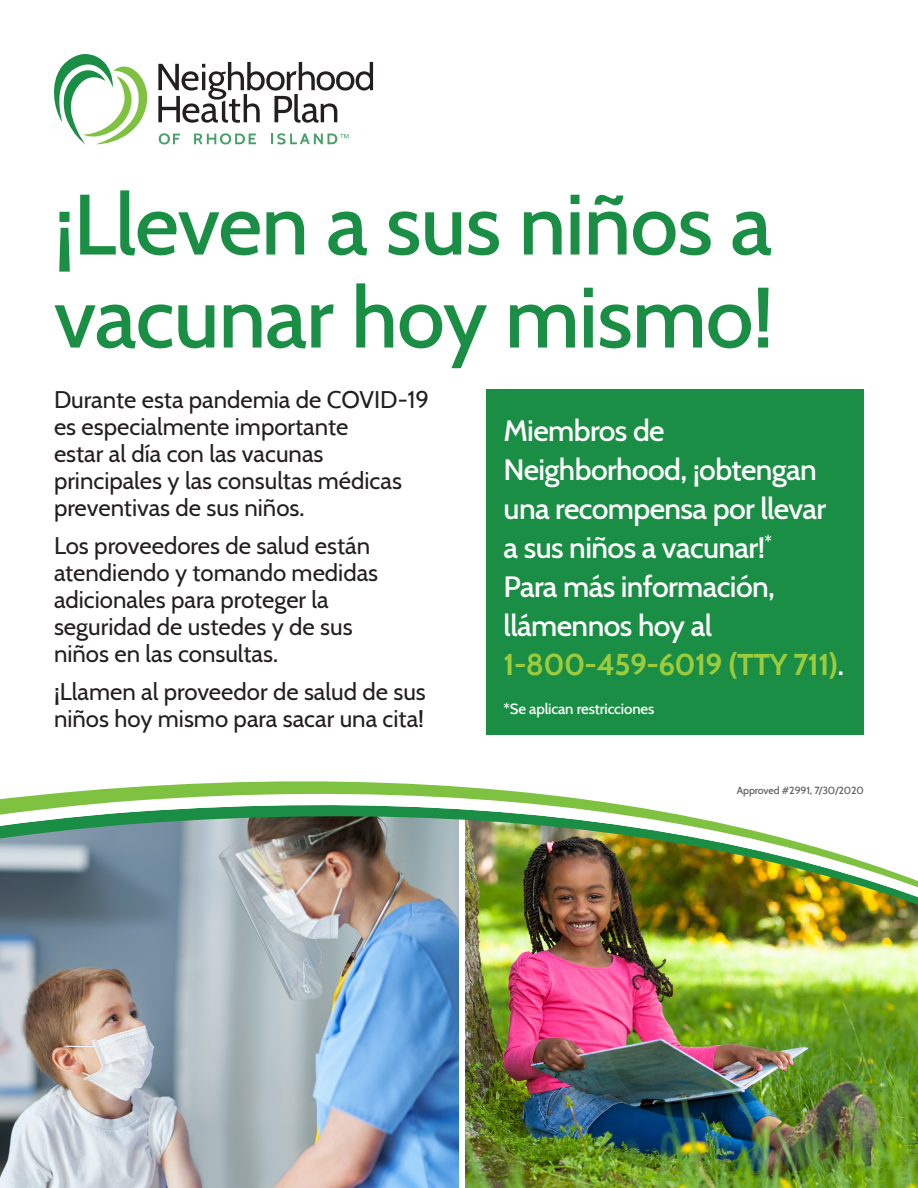
<style>
.page{position:relative;width:918px;height:1188px;background:#fff}
.page>*{position:absolute;margin:0;border:0;box-sizing:border-box;transform-origin:0 0}
.t1{font:500 85.5px/93px "Cabin";letter-spacing:-.01em;color:#1a8e44}
.t2{font:500 30px/39px "Cabin";letter-spacing:-.02em;color:#fff}
.t3{font:24px/27px "Cabin";color:#231f20}
.t4{font:500 15px "Cabin";letter-spacing:-.01em;color:#fff}
.t5{font:500 10.5px "Cabin";letter-spacing:-.01em;color:#636366}
.s1{font-weight:700;color:#9ecb3a}
.s2{font-size:28.5px}
</style>
<div class="page">
<img style="left:0;top:61px;width:918px;height:1127px">
<svg style="left:0;top:529px;width:918px;height:225px"></svg>
<img style="left:0;top:1067px;width:918px;height:11px">
<img style="left:0;top:1052px;width:918px;height:15px">
<img style="left:0;top:754px;width:918px;height:298px">
<svg style="left:54px;top:54px;width:95px;height:91px"></svg>
<svg style="left:158px;top:62px;width:215px;height:61px"></svg>
<svg style="left:159px;top:133px;width:21px;height:11px"></svg>
<svg style="left:194px;top:133px;width:62px;height:11px"></svg>
<svg style="left:271px;top:133px;width:78px;height:11px"></svg>
<div style="left:486px;top:390px;width:378px;height:345px;background:#1a8e44"></div>
<p class="t1" style="left:54px;top:173px;width:721px">¡Lleven a sus niños a vacunar hoy mismo!</p>
<p class="t3" style="left:54px;top:385px;width:377px">Durante esta pandemia de COVID-19 es especialmente importante<br>estar al día con las vacunas principales y las consultas médicas preventivas de sus niños.</p>
<p class="t3" style="left:54px;top:531px;width:326px">Los proveedores de salud están atendiendo y tomando medidas adicionales para proteger la seguridad de ustedes y de sus niños en las consultas.</p>
<p class="t3" style="left:54px;top:677px;width:373px">¡Llamen al proveedor de salud de sus niños hoy mismo para sacar una cita!</p>
<p class="t2" style="left:504px;top:409px;width:342px">Miembros de<br>Neighborhood, ¡obtengan una recompensa por llevar a sus niños a vacunar!<sup>*<br></sup>Para más información, llámennos hoy al<br><span class="s1">1-800-459-6019 (TTY 711)</span><span class="s2">.</span></p>
<p class="t4" style="left:504px;top:697px;width:152px">*Se aplican restricciones</p>
<p class="t5" style="left:737px;top:782px;width:129px">Approved #2991, 7/30/2020</p>
</div>
